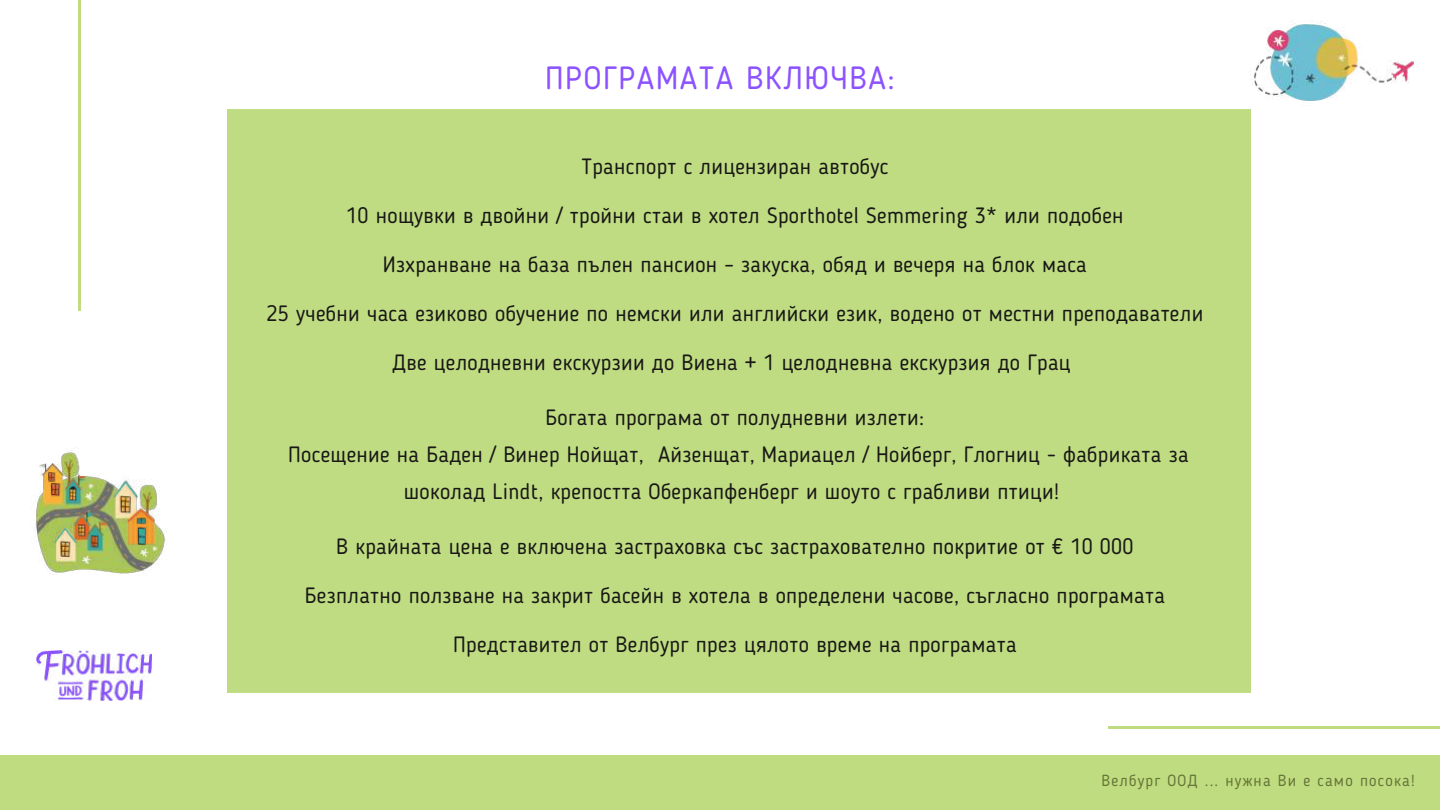
<style>
.page{position:relative;width:1440px;height:810px;background:#fff}
.page>*{position:absolute;margin:0;border:0;box-sizing:border-box;transform-origin:0 0}
.t1{font:32px "Blogger Sans";letter-spacing:.05em;color:#8c52ff}
.t2{font:22px "Blogger Sans";letter-spacing:.015em;color:#191816}
.t3{font:16px "Blogger Sans";letter-spacing:.075em;color:#667538}
</style>
<div class="page">
<img style="left:37px;top:650px;width:114px;height:50px">
<img style="left:33px;top:448px;width:134px;height:127px">
<div style="left:0;top:755px;width:1440px;height:55px;background:#bfdc80"></div>
<hr style="left:1108px;top:726px;width:332px;height:3px;background:#bfdc80">
<img style="left:1252px;top:21px;width:162px;height:80px">
<img style="left:34px;top:467px;width:129px;height:105px">
<h1 class="t1" style="left:545px;top:64px;width:351px">ПРОГРАМАТА ВКЛЮЧВА:</h1>
<p class="t2" style="left:581px;top:158px;width:309px">Транспорт с лицензиран автобус</p>
<p class="t2" style="left:346px;top:207px;width:779px">10 нощувки в двойни / тройни стаи в хотел Sporthotel Semmering 3* или подобен</p>
<p class="t2" style="left:383px;top:256px;width:705px">Изхранване на база пълен пансион – закуска, обяд и вечеря на блок маса</p>
<p class="t2" style="left:267px;top:305px;width:938px">25 учебни часа езиково обучение по немски или английски език, водено от местни преподаватели</p>
<p class="t2" style="left:392px;top:354px;width:680px">Две целодневни екскурзии до Виена + 1 целодневна екскурзия до Грац</p>
<p class="t2" style="left:546px;top:408px;width:380px">Богата програма от полудневни излети:</p>
<p class="t2" style="left:288px;top:445px;width:902px">Посещение на Баден / Винер Нойщат, Айзенщат, Мариацел / Нойберг, Глогниц - фабриката за</p>
<p class="t2" style="left:404px;top:483px;width:657px">шоколад Lindt, крепостта Оберкапфенберг и шоуто с грабливи птици!</p>
<p class="t2" style="left:336px;top:537px;width:799px">В крайната цена е включена застраховка със застрахователно покритие от € 10 000</p>
<p class="t2" style="left:305px;top:586px;width:861px">Безплатно ползване на закрит басейн в хотела в определени часове, съгласно програмата</p>
<p class="t2" style="left:453px;top:635px;width:565px">Представител от Велбург през цялото време на програмата</p>
<p class="t3" style="left:1102px;top:774px;width:315px">Велбург ООД ... нужна Ви е само посока!</p>
</div>
